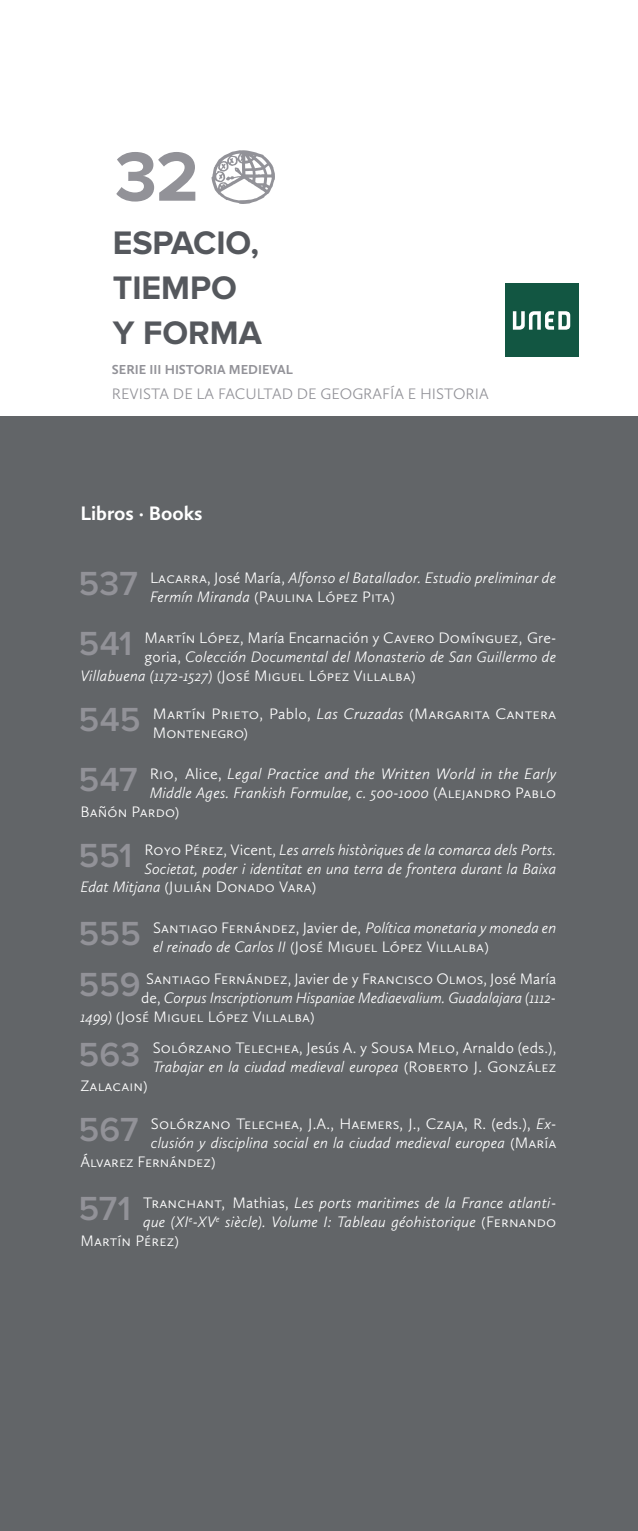
<style>
.page{position:relative;width:638px;height:1531px;background:#fff}
.page>*{position:absolute;margin:0;border:0;box-sizing:border-box;transform-origin:0 0}
.t1{font:700 72px "Proxima Nova";color:#929298}
.t2{font:700 33.75px "Proxima Nova";color:#55585d}
.Sección{font:700 20.25px "Calluna Sans";color:#fff}
.Cuerpo_índice_cuarta{font:italic 300 15.75px/18.9px "Calluna Sans";color:#fff}
.Cuerpo_índice_cuarta-2{font:300 15.75px/18.9px "Calluna Sans";letter-spacing:.01em;color:#fff}
.t3{font:300 15.75px "Calluna Sans";color:#929298}
.t4{font:700 13.5px "Calluna Sans";color:#929298}
.s1{font-style:normal}
.s2{font-family:"Proxima Nova";font-weight:600;font-size:34.65px;color:#929298}
.s3{font-style:italic}
.s4{font-family:"Proxima Nova";font-weight:600;font-style:normal;font-size:34.65px;color:#929298}
</style>
<div class="page">
<div style="left:505px;top:284px;width:73px;height:73px;background:#125642"></div>
<svg style="left:513px;top:311px;width:57px;height:19px"></svg>
<svg style="left:211px;top:150px;width:64px;height:54px"></svg>
<div style="left:0;top:417px;width:638px;height:1114px;background:#626568"></div>
<p class="t1" style="left:115px;top:135px;width:86px">32</p>
<p class="t2" style="left:113px;top:223px;width:148px">ESPACIO,</p>
<p class="t2" style="left:113px;top:268px;width:126px">TIEMPO</p>
<p class="t2" style="left:113px;top:313px;width:151px">Y FORMA</p>
<p class="t4" style="left:112px;top:361px;width:182px">SERIE III HISTORIA MEDIEVAL</p>
<p class="t3" style="left:112px;top:384px;width:351px">REVISTA DE LA FACULTAD DE GEOGRAFÍA E HISTORIA</p>
<p class="Sección" style="left:80px;top:500px;width:124px">Libros · Books</p>
<p class="Cuerpo_índice_cuarta" style="left:150px;top:568px;width:408px;text-indent:57px"><span class="s1">, José María,</span> Alfonso el Batallador. Estudio preliminar de<br>Fermín Miranda <span class="s1">(Pau lina Lópe z Pita</span></p>
<p class="Cuerpo_índice_cuarta-2" style="left:78px;top:568px;width:81px"><span class="s2">537</span> Lacarra</p>
<p class="Cuerpo_índice_cuarta-2" style="left:390px;top:587px;width:6px">)</p>
<p class="Cuerpo_índice_cuarta-2" style="left:78px;top:628px;width:340px"><span class="s2">541</span> Martín López, María Encarnación y Cavero</p>
<p class="Cuerpo_índice_cuarta-2" style="left:438px;top:628px;width:11px">Dom</p>
<p class="Cuerpo_índice_cuarta-2" style="left:471px;top:628px;width:86px">ín guez, Gre-</p>
<p class="Cuerpo_índice_cuarta" style="left:145px;top:647px;width:413px"><span class="s1">goria,</span> Colección Documental del Monasterio de San Guillermo de</p>
<p class="Cuerpo_índice_cuarta-2" style="left:80px;top:666px;width:337px"><span class="s3">Villabuena (1172-1527)</span> (Jos é Mi gue l López Vi llalba)</p>
<p class="Cuerpo_índice_cuarta-2" style="left:78px;top:704px;width:142px"><span class="s2">545</span> Martín Prieto</p>
<p class="Cuerpo_índice_cuarta-2" style="left:260px;top:704px;width:203px">, Pablo, <span class="s3">Las Cruzadas</span> (Margarita</p>
<p class="Cuerpo_índice_cuarta-2" style="left:495px;top:704px;width:21px">Cantera</p>
<p class="Cuerpo_índice_cuarta-2" style="left:153px;top:723px;width:23px">Montene</p>
<p class="Cuerpo_índice_cuarta-2" style="left:217px;top:723px;width:32px">gro)</p>
<p class="Cuerpo_índice_cuarta" style="left:78px;top:764px;width:479px"><span class="s4">547</span> <span class="s1">Rio , Alice,</span> Legal Practice and the Written World in the Early</p>
<p class="Cuerpo_índice_cuarta" style="left:150px;top:783px;width:406px">Middle Ages. Frankish Formulae, c. 500-1000 <span class="s1">(Alejan dro Pa blo</span></p>
<p class="Cuerpo_índice_cuarta-2" style="left:80px;top:802px;width:101px">Bañón Pardo)</p>
<p class="Cuerpo_índice_cuarta-2" style="left:78px;top:840px;width:76px"><span class="s2">551</span> Royo</p>
<p class="Cuerpo_índice_cuarta" style="left:184px;top:840px;width:373px"><span class="s1">Pére z, Vicent,</span> Les arrels històriques de la comarca dels Ports.</p>
<p class="Cuerpo_índice_cuarta" style="left:144px;top:858px;width:413px">Societat, poder i identitat en una terra de frontera durant la Baixa</p>
<p class="Cuerpo_índice_cuarta" style="left:80px;top:877px;width:146px">Edat Mitjana <span class="s1">(Ju li án Dona</span></p>
<p class="Cuerpo_índice_cuarta-2" style="left:255px;top:877px;width:62px">do Vara)</p>
<p class="Cuerpo_índice_cuarta-2" style="left:78px;top:918px;width:84px"><span class="s2">555</span> Santia</p>
<p class="Cuerpo_índice_cuarta-2" style="left:153px;top:918px;width:405px;text-indent:46px">go Fern án dez, Javier de, <span class="s3">Política monetaria y moneda en el reinado de Carlos II</span> (Jos é Mi gue l Lópe z Vi llalba)</p>
<p class="Cuerpo_índice_cuarta-2" style="left:78px;top:969px;width:77px"><span class="s2">559</span> Santia</p>
<p class="Cuerpo_índice_cuarta-2" style="left:191px;top:969px;width:187px">go Fernán dez, Javier de y Francisco</p>
<p class="Cuerpo_índice_cuarta-2" style="left:436px;top:969px;width:121px">Olmos, José María</p>
<p class="Cuerpo_índice_cuarta" style="left:141px;top:988px;width:416px"><span class="s1">de,</span> Corpus Inscriptionum Hispaniae Mediaevalium. Guadalajara (1112-</p>
<p class="Cuerpo_índice_cuarta-2" style="left:80px;top:1007px;width:236px"><span class="s3">1499)</span> (Jos é Mi gue l López Vi llalba)</p>
<p class="Cuerpo_índice_cuarta-2" style="left:78px;top:1038px;width:136px"><span class="s2">563</span> So lórzano</p>
<p class="Cuerpo_índice_cuarta-2" style="left:235px;top:1038px;width:145px">Telechea, Jesús A. y Sousa</p>
<p class="Cuerpo_índice_cuarta" style="left:153px;top:1038px;width:405px;text-indent:265px"><span class="s1">Melo, Arnaldo (eds.),<br></span>Trabajar en la ciudad medieval europea <span class="s1">(Ro berto</span></p>
<p class="Cuerpo_índice_cuarta-2" style="left:474px;top:1057px;width:84px">J. González</p>
<p class="Cuerpo_índice_cuarta-2" style="left:80px;top:1076px;width:33px">Za lacain</p>
<p class="Cuerpo_índice_cuarta-2" style="left:143px;top:1076px;width:6px">)</p>
<p class="Cuerpo_índice_cuarta-2" style="left:78px;top:1114px;width:135px"><span class="s2">567</span> So lórzano</p>
<p class="Cuerpo_índice_cuarta-2" style="left:236px;top:1114px;width:125px">Telechea, J.A., Haemers</p>
<p class="Cuerpo_índice_cuarta-2" style="left:399px;top:1114px;width:158px">, J., Czaja, R. (eds.), <span class="s3">Ex-</span></p>
<p class="Cuerpo_índice_cuarta" style="left:151px;top:1133px;width:406px">clusión y disciplina social en la ciudad medieval europea <span class="s1">(María</span></p>
<p class="Cuerpo_índice_cuarta-2" style="left:80px;top:1152px;width:137px">Álvarez Fernán dez)</p>
<p class="Cuerpo_índice_cuarta-2" style="left:78px;top:1193px;width:83px"><span class="s2">571</span> Tranc</p>
<p class="Cuerpo_índice_cuarta" style="left:143px;top:1193px;width:415px;text-indent:43px"><span class="s1">hant, Mathias,</span> Les ports maritimes de la France atlanti&shy;que (XI<sup>e</sup>-XV<sup>e</sup> siècle). Volume I: Tableau géohistorique <span class="s1">(Fernan</span></p>
<p class="Cuerpo_índice_cuarta-2" style="left:537px;top:1212px;width:19px">do</p>
<p class="Cuerpo_índice_cuarta-2" style="left:80px;top:1231px;width:100px">Martín Pérez)</p>
</div>
